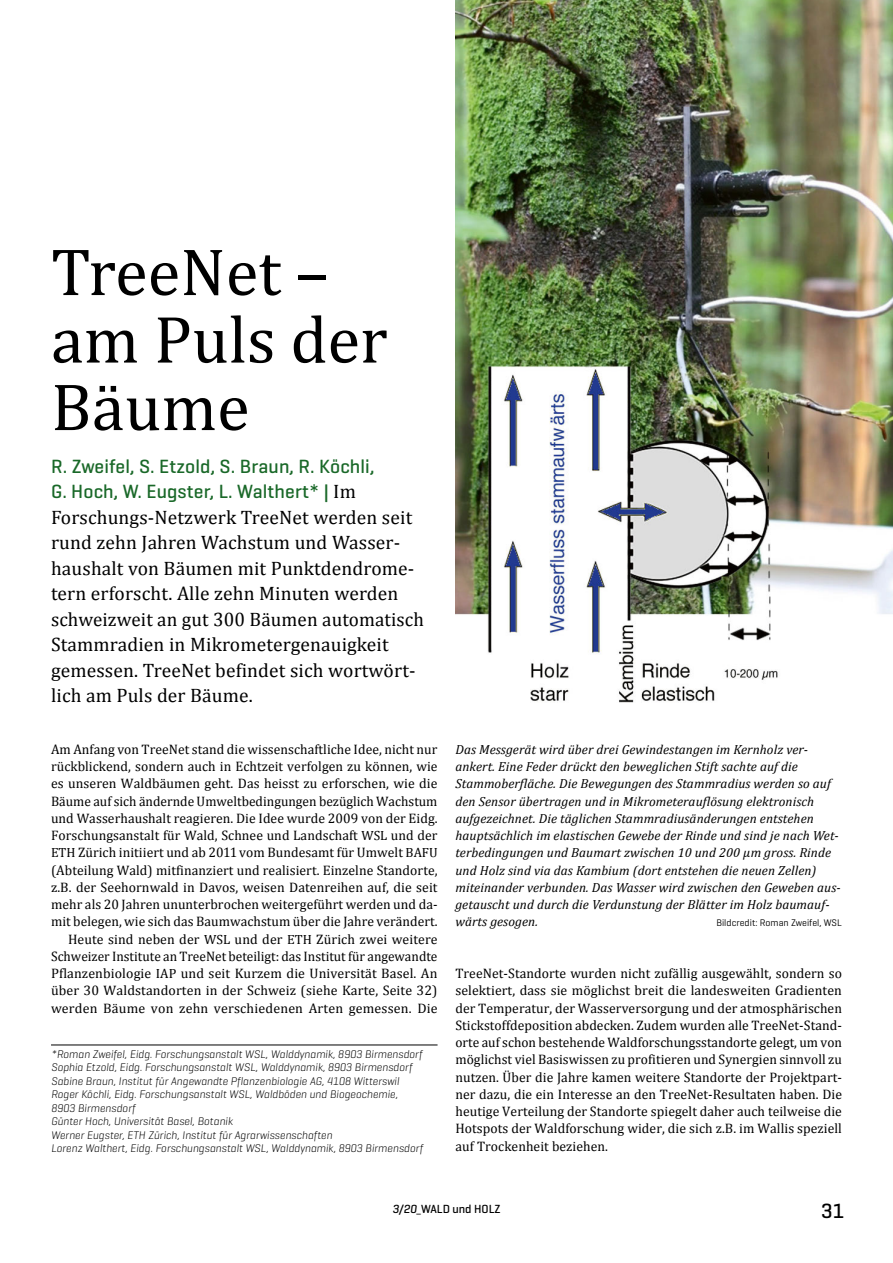
<style>
.page{position:relative;width:893px;height:1263px;background:#fff}
.page>*{position:absolute;margin:0;border:0;box-sizing:border-box;transform-origin:0 0}
.t1{font:67.5px/67.5px "Cambria";color:#000}
.t2{font:500 21px "Geogrotesque";color:#000}
.t3{font:19.5px/25.5px "Cambria";letter-spacing:.005em;color:#000}
.t4{font:500 19.5px/25.5px "Geogrotesque";letter-spacing:.005em;color:#196828}
.t5{font:13.8px/17.2px "Cambria";letter-spacing:.005em;color:#000;text-align:right}
.t6{font:italic 13.2px/17.2px "Cambria";letter-spacing:.005em;color:#000}
.t7{font:500 12px "Geogrotesque";color:#000}
.t8{font:italic 300 11.25px/13.5px "Geogrotesque";color:#000}
.t9{font:9.75px "Geogrotesque";letter-spacing:.005em;color:#000}
.s1{font-family:"Cambria";font-weight:400;color:#000}
.s2{font-size:13.35px}
.s3{font-style:italic}
.s4{font-family:"Cambria";font-weight:400}
</style>
<div class="page">
<hr style="left:51px;top:1045px;width:387px;height:1px;background:#000">
<img style="left:455px;top:0;width:438px;height:702px">
<h1 class="t1" style="left:51px;top:238px;width:338px">TreeNet – am Puls der<br>Bäume</h1>
<h3 class="t4" style="left:51px;top:453px;width:325px">R. Zweifel, S. Etzold, S. Braun, R. Köchli,<br>G. Hoch, W. Eugster, L. Walthert* | <span class="s1">Im</span></h3>
<p class="t3" style="left:51px;top:504px;width:375px">Forschungs-Netzwerk TreeNet werden seit rund zehn Jahren Wachstum und Wasser&shy;haushalt von Bäumen mit Punktdendrome&shy;tern erforscht. Alle zehn Minuten werden schweizweit an gut 300 Bäumen automatisch Stammradien in Mikrometergenauigkeit gemessen. TreeNet befindet sich wortwört&shy;lich am Puls der Bäume.</p>
<p class="t5" style="left:51px;top:740px;width:388px">Am Anfang von TreeNet stand die wissenschaftliche Idee, nicht nur rückblickend, sondern auch in Echtzeit verfolgen zu können, wie es unseren Waldbäumen geht. Das heisst zu erforschen, wie die Bäume auf sich ändernde Umweltbedingungen bezüglich Wachstum und Wasserhaushalt reagieren. Die Idee wurde 2009 von der Eidg.<br>Forschungsanstalt für Wald, Schnee und Landschaft <span class="s2">WSL</span> und der <span class="s2">ETH</span> Zürich initiiert und ab 2011 vom Bundesamt für Umwelt <span class="s2">BAFU </span>(Abteilung Wald) mitfinanziert und realisiert. Einzelne Standorte, z.B. der Seehornwald in Davos, weisen Datenreihen auf, die seit mehr als 20 Jahren ununterbrochen weitergeführt werden und da&shy;mit belegen, wie sich das Baumwachstum über die Jahre verändert.<br>Heute sind neben der <span class="s2">WSL</span> und der <span class="s2">ETH</span> Zürich zwei weitere Schweizer Institute an TreeNet beteiligt: das Institut für angewandte Pflanzenbiologie <span class="s2">IAP</span> und seit Kurzem die Universität Basel. An über 30 Waldstandorten in der Schweiz (siehe Karte, Seite 32) werden Bäume von zehn verschiedenen Arten gemessen. Die</p>
<p class="t8" style="left:51px;top:1047px;width:373px">*Roman Zweifel, Eidg. Forschungsanstalt WSL, Walddynamik, 8903 Birmensdorf Sophia Etzold, Eidg. Forschungsanstalt WSL, Walddynamik, 8903 Birmensdorf Sabine Braun, Institut für Angewandte Pflanzenbiologie AG, 4108 Witterswil Roger Köchli, Eidg. Forschungsanstalt WSL, Waldböden und Biogeochemie, 8903 Birmensdorf<br>Günter Hoch, Universität Basel, Botanik<br>Werner Eugster, ETH Zürich, Institut für Agrarwissenschaften<br>Lorenz Walthert, Eidg. Forschungsanstalt WSL, Walddynamik, 8903 Birmensdorf</p>
<p class="t6" style="left:455px;top:740px;width:387px">Das Messgerät wird über drei Gewindestangen im Kernholz ver&shy;ankert. Eine Feder drückt den beweglichen Stift sachte auf die Stammoberfläche. Die Bewegungen des Stammradius werden so auf den Sensor übertragen und in Mikrometerauflösung elektronisch aufgezeichnet. Die täglichen Stammradiusänderungen entstehen hauptsächlich im elastischen Gewebe der Rinde und sind je nach Wet&shy;terbedingungen und Baumart zwischen 10 und 200 µm gross. Rinde und Holz sind via das Kambium (dort entstehen die neuen Zellen) miteinander verbunden. Das Wasser wird zwischen den Geweben aus&shy;getauscht und durch die Verdunstung der Blätter im Holz baumauf&shy;wärts gesogen.</p>
<p class="t9" style="left:716px;top:917px;width:127px">Bildcredit: Roman Zweifel, WSL</p>
<p class="t5" style="left:455px;top:965px;width:388px;text-align:justify">TreeNet-Standorte wurden nicht zufällig ausgewählt, sondern so selektiert, dass sie möglichst breit die landesweiten Gradienten der Temperatur, der Wasserversorgung und der atmosphärischen Stickstoffdeposition abdecken. Zudem wurden alle TreeNet-Stand&shy;orte auf schon bestehende Waldforschungsstandorte gelegt, um von möglichst viel Basiswissen zu profitieren und Synergien sinnvoll zu nutzen. Über die Jahre kamen weitere Standorte der Projektpart&shy;ner dazu, die ein Interesse an den TreeNet-Resultaten haben. Die heutige Verteilung der Standorte spiegelt daher auch teilweise die Hotspots der Waldforschung wider, die sich z.B. im Wallis speziell auf Trockenheit beziehen.</p>
<p class="t7" style="left:392px;top:1201px;width:110px"><span class="s3">3/20</span><span class="s4">_</span>WALD und HOLZ</p>
<h2 class="t2" style="left:821px;top:1197px;width:25px">31</h2>
</div>
